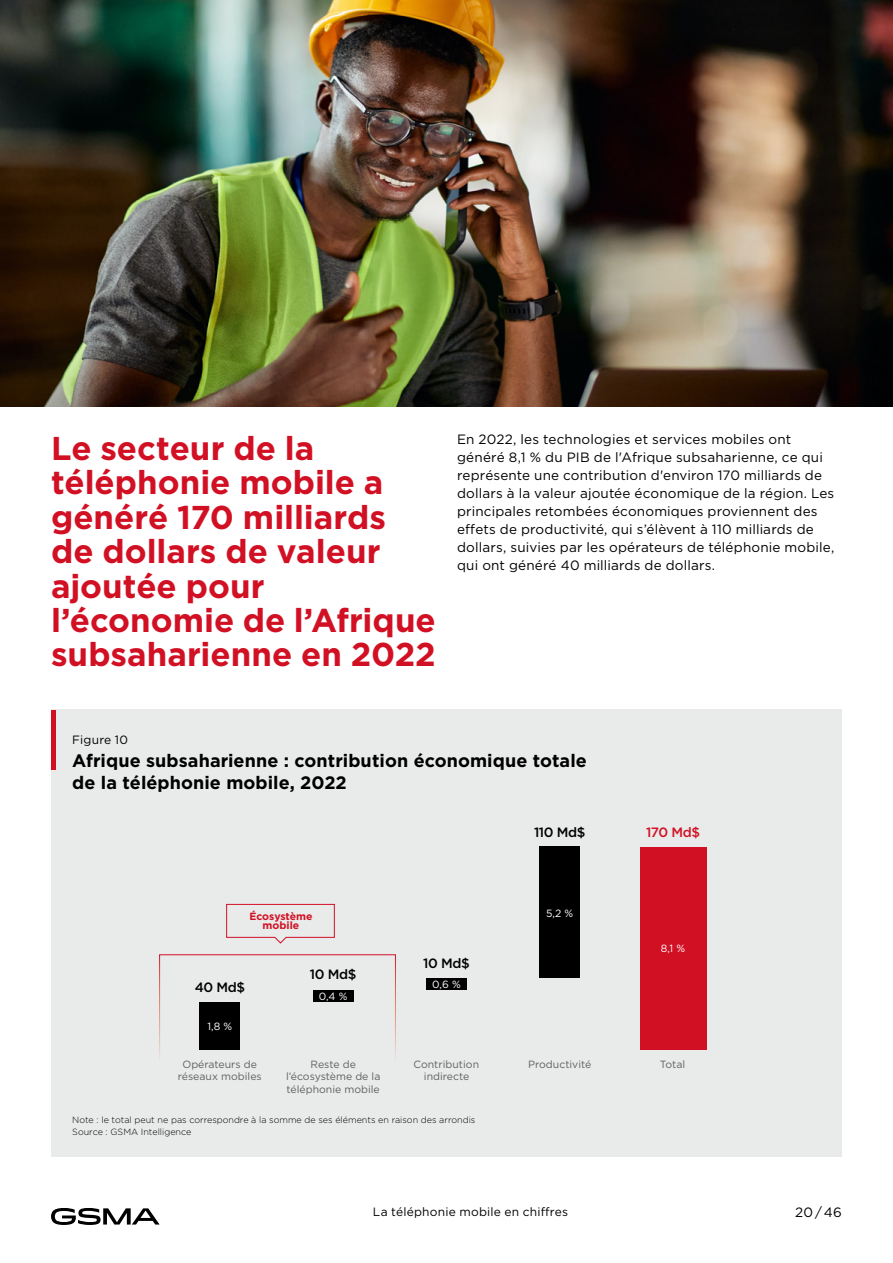
<style>
.page{position:relative;width:893px;height:1263px;background:#fff}
.page>*{position:absolute;margin:0;border:0;box-sizing:border-box;transform-origin:0 0}
.t1{font:700 33px/34.5px "Gotham";color:#d21024}
.t2{font:700 18px/22.5px "Gotham";letter-spacing:.005em;color:#000}
.t3{font:13.5px/18px "Gotham";letter-spacing:.01em;color:#000}
.t4{font:500 13.5px "Gotham";letter-spacing:-.03em;color:#000}
.t5{font:500 13.5px "Gotham";color:#d21024}
.t6{font:12px "Gotham";letter-spacing:.015em;color:#000}
.t7{font:10.5px/12.6px "Gotham";color:#5f6060;text-align:center}
.t8{font:10.5px "Gotham";color:#fff}
.t9{font:700 10.5px/9.6px "Gotham";color:#d21024;text-align:center}
.t10{font:300 9px/12px "Gotham";color:#000}
</style>
<div class="page">
<img style="left:0;top:0;width:893px;height:406px">
<div style="left:51px;top:709px;width:791px;height:448px;background:#e9eaea"></div>
<hr style="left:51px;top:710px;width:4px;height:60px;background:#d21024">
<div style="left:640px;top:847px;width:66px;height:202px;background:#d21024"></div>
<div style="left:540px;top:847px;width:40px;height:131px;background:#000"></div>
<div style="left:426px;top:978px;width:41px;height:12px;background:#000"></div>
<div style="left:313px;top:990px;width:40px;height:12px;background:#000"></div>
<div style="left:200px;top:1002px;width:40px;height:47px;background:#000"></div>
<svg style="left:226px;top:904px;width:109px;height:40px"></svg>
<div style="left:159px;top:954px;width:237px;height:110px;border:1px solid #fff"></div>
<svg style="left:51px;top:1208px;width:109px;height:17px"></svg>
<h1 class="t1" style="left:51px;top:430px;width:386px">Le secteur de la téléphonie mobile a généré 170 milliards de dollars de valeur ajoutée pour l’économie de l’Afrique subsaharienne en 2022</h1>
<p class="t3" style="left:457px;top:430px;width:379px">En 2022, les technologies et services mobiles ont généré 8,1 % du PIB de l'Afrique subsaharienne, ce qui représente une contribution d'environ 170 milliards de dollars à la valeur ajoutée économique de la région. Les principales retombées économiques proviennent des effets de productivité, qui s’élèvent à 110 milliards de dollars, suivies par les opérateurs de téléphonie mobile, qui ont généré 40 milliards de dollars.</p>
<p class="t6" style="left:72px;top:732px;width:57px">Figure 10</p>
<h2 class="t2" style="left:72px;top:749px;width:516px">Afrique subsaharienne : contribution économique totale de la téléphonie mobile, 2022</h2>
<p class="t9" style="left:250px;top:911px;width:64px">Écosystème mobile</p>
<p class="t4" style="left:195px;top:979px;width:52px">40 Md$</p>
<p class="t4" style="left:310px;top:965px;width:48px">10 Md$</p>
<p class="t8" style="left:319px;top:989px;width:30px">0,4 %</p>
<p class="t4" style="left:423px;top:954px;width:48px">10 Md$</p>
<p class="t8" style="left:432px;top:978px;width:30px">0,6 %</p>
<p class="t4" style="left:534px;top:823px;width:53px">110 Md$</p>
<p class="t5" style="left:646px;top:823px;width:56px">170 Md$</p>
<p class="t8" style="left:546px;top:906px;width:29px">5,2 %</p>
<p class="t8" style="left:661px;top:942px;width:26px">8,1 %</p>
<p class="t8" style="left:207px;top:1019px;width:26px">1,8 %</p>
<p class="t7" style="left:178px;top:1057px;width:85px">Opérateurs de réseaux mobiles</p>
<p class="t7" style="left:286px;top:1057px;width:96px">Reste de l’écosystème de la téléphonie mobile</p>
<p class="t7" style="left:413px;top:1057px;width:67px">Contribution indirecte</p>
<p class="t7" style="left:528px;top:1057px;width:65px">Productivité</p>
<p class="t7" style="left:660px;top:1057px;width:27px">Total</p>
<p class="t10" style="left:72px;top:1114px;width:405px">Note : le total peut ne pas correspondre à la somme de ses éléments en raison des arrondis<br>Source : GSMA Intelligence</p>
<p class="t6" style="left:373px;top:1204px;width:197px">La téléphonie mobile en chiffres</p>
<p class="t3" style="left:795px;top:1203px;width:48px">20 / 46</p>
</div>
